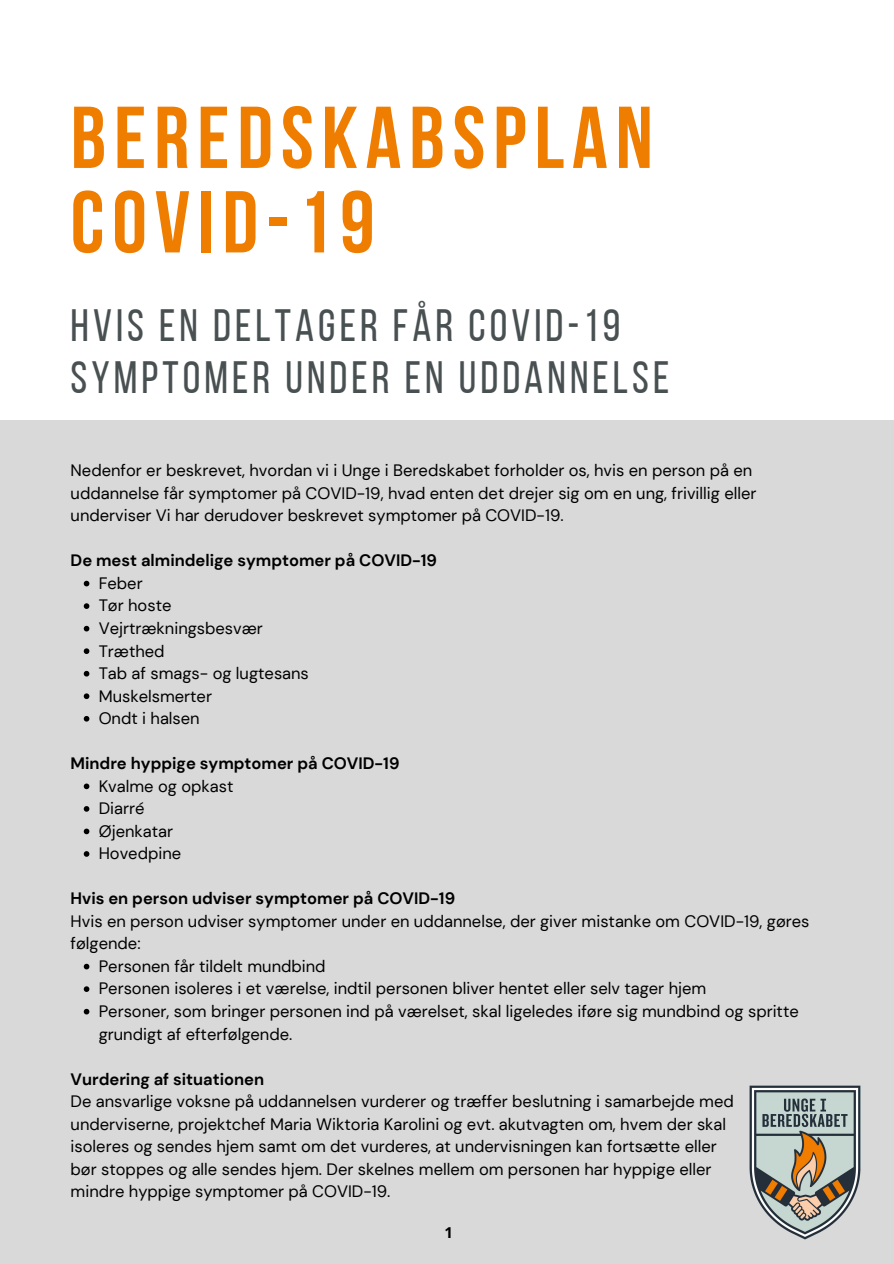
<style>
.page{position:relative;width:894px;height:1264px;background:#fff}
.page>*{position:absolute;margin:0;border:0;box-sizing:border-box;transform-origin:0 0}
.t1{font:700 87.45px/84.4px "Bebas Neue";letter-spacing:.09em;color:#ef7d00}
.t2{font:45.15px/51.8px "Bebas Neue";letter-spacing:.09em;color:#495052}
.t3{font:16.5px/22.5px "DM Sans";color:#000}
.t4{font:700 16.5px "DM Sans";color:#000}
.t5{font:700 15px "Open Sans";color:#000}
</style>
<div class="page">
<div style="left:0;top:420px;width:893px;height:843px;background:#d9d9d9"></div>
<img style="left:749px;top:1085px;width:112px;height:155px">
<svg style="left:84px;top:580px;width:5px;height:6px"></svg>
<svg style="left:84px;top:603px;width:5px;height:6px"></svg>
<svg style="left:84px;top:626px;width:5px;height:5px"></svg>
<svg style="left:84px;top:648px;width:5px;height:6px"></svg>
<svg style="left:84px;top:671px;width:5px;height:5px"></svg>
<svg style="left:84px;top:693px;width:5px;height:6px"></svg>
<svg style="left:84px;top:716px;width:5px;height:5px"></svg>
<svg style="left:84px;top:783px;width:5px;height:6px"></svg>
<svg style="left:84px;top:806px;width:5px;height:5px"></svg>
<svg style="left:84px;top:828px;width:5px;height:6px"></svg>
<svg style="left:84px;top:851px;width:5px;height:5px"></svg>
<svg style="left:84px;top:963px;width:5px;height:6px"></svg>
<svg style="left:84px;top:986px;width:5px;height:5px"></svg>
<svg style="left:84px;top:1008px;width:5px;height:6px"></svg>
<p class="t1" style="left:71px;top:104px;width:583px">BEREDSKABSPLAN<br>COVID-19</p>
<p class="t2" style="left:71px;top:304px;width:600px">HVIS EN DELTAGER FÅR COVID-19<br>SYMPTOMER UNDER EN UDDANNELSE</p>
<p class="t3" style="left:71px;top:459px;width:687px">Nedenfor er beskrevet, hvordan vi i Unge i Beredskabet forholder os, hvis en person på en uddannelse får symptomer på COVID-19, hvad enten det drejer sig om en ung, frivillig eller underviser Vi har derudover beskrevet symptomer på COVID-19.</p>
<p class="t4" style="left:71px;top:550px;width:368px">De mest almindelige symptomer på COVID-19</p>
<p class="t3" style="left:99px;top:572px;width:45px">Feber</p>
<p class="t3" style="left:99px;top:594px;width:74px">Tør hoste</p>
<p class="t3" style="left:99px;top:617px;width:166px">Vejrtrækningsbesvær</p>
<p class="t3" style="left:99px;top:639px;width:67px">Træthed</p>
<p class="t3" style="left:99px;top:662px;width:212px">Tab af smags- og lugtesans</p>
<p class="t3" style="left:99px;top:684px;width:115px">Muskelsmerter</p>
<p class="t3" style="left:99px;top:707px;width:102px">Ondt i halsen</p>
<p class="t4" style="left:71px;top:752px;width:330px">Mindre hyppige symptomer på COVID-19</p>
<p class="t3" style="left:99px;top:774px;width:136px">Kvalme og opkast</p>
<p class="t3" style="left:99px;top:797px;width:47px">Diarré</p>
<p class="t3" style="left:99px;top:819px;width:76px">Øjenkatar</p>
<p class="t3" style="left:99px;top:842px;width:84px">Hovedpine</p>
<p class="t4" style="left:71px;top:888px;width:386px">Hvis en person udviser symptomer på COVID-19</p>
<p class="t3" style="left:71px;top:910px;width:740px">Hvis en person udviser symptomer under en uddannelse, der giver mistanke om COVID-19, gøres følgende:</p>
<p class="t3" style="left:99px;top:955px;width:228px">Personen får tildelt mundbind</p>
<p class="t3" style="left:99px;top:977px;width:609px">Personen isoleres i et værelse, indtil personen bliver hentet eller selv tager hjem</p>
<p class="t3" style="left:99px;top:1000px;width:701px">Personer, som bringer personen ind på værelset, skal ligeledes iføre sig mundbind og spritte grundigt af efterfølgende.</p>
<p class="t4" style="left:71px;top:1068px;width:195px">Vurdering af situationen</p>
<p class="t3" style="left:71px;top:1090px;width:664px">De ansvarlige voksne på uddannelsen vurderer og træffer beslutning i samarbejde med underviserne, projektchef Maria Wiktoria Karolini og evt. akutvagten om, hvem der skal</p>
<p class="t3" style="left:71px;top:1135px;width:647px">isoleres og sendes hjem samt om det vurderes, at undervisningen kan fortsætte eller</p>
<p class="t3" style="left:71px;top:1157px;width:642px">bør stoppes og alle sendes hjem. Der skelnes mellem om personen har hyppige eller</p>
<p class="t3" style="left:71px;top:1180px;width:321px">mindre hyppige symptomer på COVID-19.</p>
<p class="t5" style="left:444px;top:1221px;width:10px">1</p>
</div>
